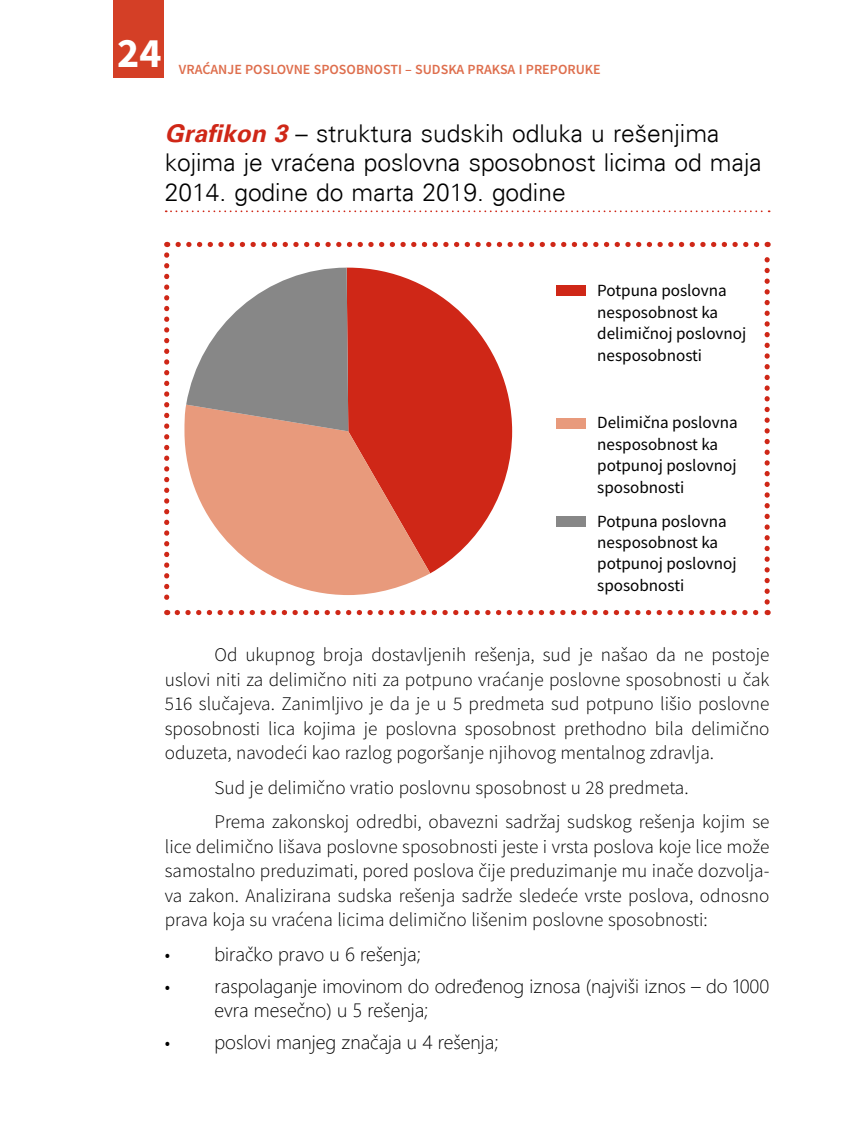
<style>
.page{position:relative;width:844px;height:1146px;background:#fff}
.page>*{position:absolute;margin:0;border:0;box-sizing:border-box;transform-origin:0 0}
.t1{font:700 42px "Source Sans Pro";color:#fff}
.t2{font:300 24.5px/29.4px "Univers";color:#000}
.t3{font:300 19.25px/24.5px "Source Sans Pro";color:#000;text-align:justify}
.t4{font:300 19.25px/24.5px "Segoe Pro";color:#000}
.t5{font:16.97px/21.5px "Source Sans Pro";color:#000}
.t6{font:600 14px "Source Sans Pro";color:#de6e4d}
.s1{font-weight:700;font-style:italic;color:#cf2717}
.s2{font-family:"Source Sans Pro"}
</style>
<div class="page">
<div style="left:113px;top:0;width:51px;height:78px;background:#d43f26"></div>
<svg style="left:166px;top:210px;width:603px;height:2px"></svg>
<svg style="left:348px;top:268px;width:164px;height:305px;fill:#cf2717"></svg>
<svg style="left:184px;top:405px;width:246px;height:190px;fill:#e89a7c"></svg>
<svg style="left:186px;top:268px;width:162px;height:163px"></svg>
<div style="left:556px;top:286px;width:29px;height:10px;background:#cf2717"></div>
<div style="left:556px;top:418px;width:29px;height:10px;background:#e89a7c"></div>
<div style="left:556px;top:516px;width:29px;height:11px;background:#878787"></div>
<svg style="left:177px;top:610px;width:582px;height:5px"></svg>
<svg style="left:164px;top:255px;width:5px;height:360px"></svg>
<svg style="left:764px;top:242px;width:5px;height:360px"></svg>
<svg style="left:167px;top:242px;width:589px;height:5px"></svg>
<h1 class="t1" style="left:117px;top:24px;width:46px">24</h1>
<p class="t6" style="left:179px;top:60px;width:423px">VRAĆANJE POSLOVNE SPOSOBNOSTI – SUDSKA PRAKSA I PREPORUKE</p>
<p class="t2" style="left:165px;top:118px;width:598px"><span class="s1">Grafikon 3</span> – struktura sudskih odluka u rešenjima kojima je vraćena poslovna sposobnost licima od maja<br>2014. godine do marta 2019. godine</p>
<p class="t5" style="left:597px;top:281px;width:151px">Potpuna poslovna nesposobnost ka delimičnoj poslovnoj nesposobnosti</p>
<p class="t5" style="left:597px;top:413px;width:142px">Delimična poslovna nesposobnost ka potpunoj poslovnoj sposobnosti</p>
<p class="t5" style="left:597px;top:511px;width:141px">Potpuna poslovna nesposobnost ka potpunoj poslovnoj sposobnosti</p>
<p class="t3" style="left:165px;top:643px;width:606px;text-indent:50px">Od ukupnog broja dostavljenih rešenja, sud je našao da ne postoje uslovi niti za delimično niti za potpuno vraćanje poslovne sposobnosti u čak 516 slučajeva. Zanimljivo je da je u 5 predmeta sud potpuno lišio poslovne sposobnosti lica kojima je poslovna sposobnost prethodno bila delimično oduzeta, navodeći kao razlog pogoršanje njihovog mentalnog zdravlja.</p>
<p class="t3" style="left:214px;top:770px;width:556px;line-height:34.5px">Sud je delimično vratio poslovnu sposobnost u 28 predmeta.<br>Prema zakonskoj odredbi, obavezni sadržaj sudskog rešenja kojim se</p>
<p class="t3" style="left:165px;top:834px;width:606px">lice delimično lišava poslovne sposobnosti jeste i vrsta poslova koje lice može samostalno preduzimati, pored poslova čije preduzimanje mu inače dozvolja&shy;va zakon. Analizirana sudska rešenja sadrže sledeće vrste poslova, odnosno prava koja su vraćena licima delimično lišenim poslovne sposobnosti:</p>
<p class="t4" style="left:165px;top:941px;width:258px"><span class="s2">•</span> biračko pravo u 6 rešenja;</p>
<p class="t4" style="left:214px;top:973px;width:556px;text-indent:-50px"><span class="s2">•</span> raspolaganje imovinom do određenog iznosa (najviši iznos – do 1000 evra mesečno) u 5 rešenja;</p>
<p class="t4" style="left:165px;top:1029px;width:335px"><span class="s2">•</span> poslovi manjeg značaja u 4 rešenja;</p>
</div>
